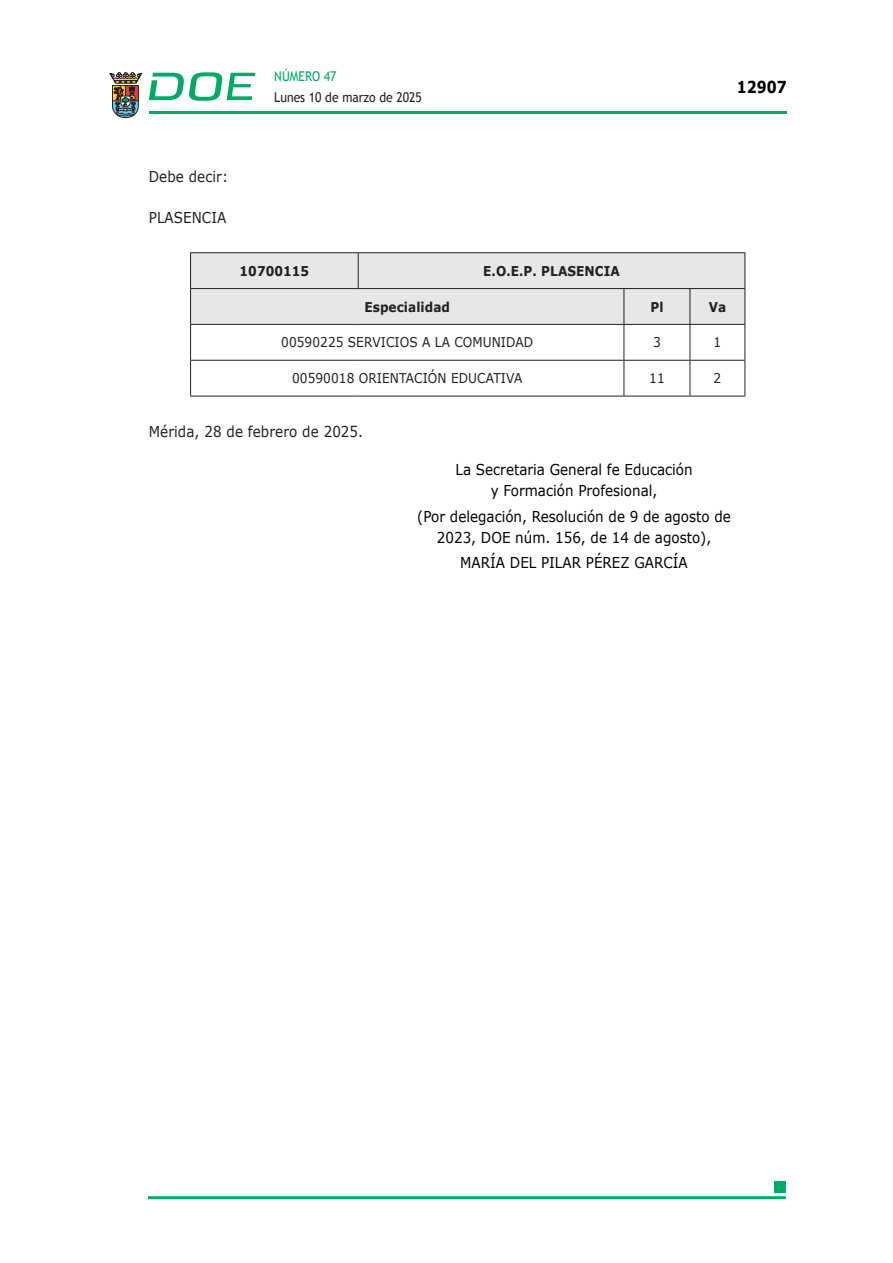
<style>
.page{position:relative;width:893px;height:1263px;background:#fff}
.page>*{position:absolute;margin:0;border:0;box-sizing:border-box;transform-origin:0 0}
.t1{font:700 16.5px "Verdana";color:#000;scale:.85 1}
.F_NORMA{font:15px/21px "Verdana";color:#000;text-align:center;scale:.9 1}
.F_CARGO{font:15px/21px "Verdana";color:#000;text-align:center;scale:.9 1}
.F_FECHA{font:15px "Verdana";letter-spacing:.005em;color:#231f20;scale:.9 1}
.FIRMANTE_UNICO{font:15px "Verdana";color:#000;scale:.9 1}
.CUERPO_DE_TEXTO{font:15px "Verdana";letter-spacing:.005em;color:#231f20;scale:.9 1}
.CUERPO_DE_TEXTO_TABL{font:13.5px "Verdana";letter-spacing:.005em;color:#231f20;scale:.9 1}
.TABLATITULO{font:700 13.5px "Verdana";letter-spacing:.005em;color:#231f20;scale:.9 1}
.t2{font:13.5px "Trebuchet MS";color:#231f20;scale:.9 1}
.t3{font:13.5px "Trebuchet MS";color:#00ab67;scale:.9 1}
</style>
<div class="page">
<hr style="left:149px;top:111px;width:638px;height:3px;background:#00ab66">
<svg style="left:109px;top:72px;width:33px;height:46px"></svg>
<svg style="left:149px;top:72px;width:106px;height:29px"></svg>
<hr style="left:148px;top:1196px;width:638px;height:3px;background:#00ab66">
<div style="left:775px;top:1181px;width:11px;height:11px;background:#00ab66"></div>
<div style="left:191px;top:253px;width:554px;height:71px;background:#e6e7e9"></div>
<hr style="left:190px;top:252px;width:168px;height:1px;background:#231f20">
<hr style="left:190px;top:253px;width:1px;height:35px;background:#231f20">
<hr style="left:358px;top:252px;width:266px;height:1px;background:#231f20">
<hr style="left:358px;top:253px;width:1px;height:35px;background:#231f20">
<hr style="left:624px;top:252px;width:66px;height:1px;background:#231f20">
<hr style="left:690px;top:252px;width:55px;height:1px;background:#231f20">
<hr style="left:745px;top:253px;width:1px;height:35px;background:#231f20">
<hr style="left:190px;top:288px;width:168px;height:1px;background:#231f20">
<hr style="left:190px;top:289px;width:1px;height:35px;background:#231f20">
<hr style="left:358px;top:288px;width:266px;height:1px;background:#231f20">
<hr style="left:624px;top:288px;width:66px;height:1px;background:#231f20">
<hr style="left:624px;top:289px;width:1px;height:35px;background:#231f20">
<hr style="left:690px;top:288px;width:55px;height:1px;background:#231f20">
<hr style="left:690px;top:289px;width:1px;height:35px;background:#231f20">
<hr style="left:745px;top:289px;width:1px;height:35px;background:#231f20">
<hr style="left:190px;top:324px;width:168px;height:1px;background:#231f20">
<hr style="left:190px;top:325px;width:1px;height:35px;background:#231f20">
<hr style="left:358px;top:324px;width:266px;height:1px;background:#231f20">
<hr style="left:624px;top:324px;width:66px;height:1px;background:#231f20">
<hr style="left:624px;top:325px;width:1px;height:35px;background:#231f20">
<hr style="left:690px;top:324px;width:55px;height:1px;background:#231f20">
<hr style="left:690px;top:325px;width:1px;height:35px;background:#231f20">
<hr style="left:745px;top:325px;width:1px;height:35px;background:#231f20">
<hr style="left:190px;top:360px;width:168px;height:1px;background:#231f20">
<hr style="left:190px;top:361px;width:1px;height:35px;background:#231f20">
<hr style="left:358px;top:360px;width:266px;height:1px;background:#231f20">
<hr style="left:624px;top:360px;width:66px;height:1px;background:#231f20">
<hr style="left:624px;top:361px;width:1px;height:35px;background:#231f20">
<hr style="left:690px;top:360px;width:55px;height:1px;background:#231f20">
<hr style="left:690px;top:361px;width:1px;height:35px;background:#231f20">
<hr style="left:745px;top:361px;width:1px;height:35px;background:#231f20">
<hr style="left:190px;top:396px;width:168px;height:1px;background:#231f20">
<hr style="left:358px;top:396px;width:266px;height:1px;background:#231f20">
<hr style="left:624px;top:396px;width:66px;height:1px;background:#231f20">
<hr style="left:690px;top:396px;width:55px;height:1px;background:#231f20">
<p class="t3" style="left:274px;top:68px;width:71px">NÚMERO 47</p>
<p class="t2" style="left:274px;top:89px;width:166px">Lunes 10 de marzo de 2025</p>
<p class="t1" style="left:737px;top:75px;width:60px">12907</p>
<p class="CUERPO_DE_TEXTO" style="left:149px;top:167px;width:90px">Debe decir:</p>
<p class="CUERPO_DE_TEXTO" style="left:149px;top:208px;width:88px">PLASENCIA</p>
<p class="TABLATITULO" style="left:240px;top:261px;width:79px">10700115</p>
<p class="TABLATITULO" style="left:483px;top:261px;width:153px">E.O.E.P. PLASENCIA</p>
<p class="TABLATITULO" style="left:364px;top:297px;width:97px">Especialidad</p>
<p class="TABLATITULO" style="left:650px;top:297px;width:16px">Pl</p>
<p class="TABLATITULO" style="left:709px;top:297px;width:21px">Va</p>
<p class="CUERPO_DE_TEXTO_TABL" style="left:281px;top:334px;width:281px">00590225 SERVICIOS A LA COMUNIDAD</p>
<p class="CUERPO_DE_TEXTO_TABL" style="left:653px;top:334px;width:10px">3</p>
<p class="CUERPO_DE_TEXTO_TABL" style="left:714px;top:334px;width:10px">1</p>
<p class="CUERPO_DE_TEXTO_TABL" style="left:292px;top:370px;width:257px">00590018 ORIENTACIÓN EDUCATIVA</p>
<p class="CUERPO_DE_TEXTO_TABL" style="left:649px;top:370px;width:19px">11</p>
<p class="CUERPO_DE_TEXTO_TABL" style="left:714px;top:370px;width:10px">2</p>
<p class="F_FECHA" style="left:149px;top:422px;width:240px">Mérida, 28 de febrero de 2025.</p>
<p class="F_CARGO" style="left:455px;top:460px;width:265px">La Secretaria General fe Educación y Formación Profesional,</p>
<p class="F_NORMA" style="left:417px;top:506px;width:350px">(Por delegación, Resolución de 9 de agosto de<br>2023, DOE núm. 156, de 14 de agosto),</p>
<p class="FIRMANTE_UNICO" style="left:460px;top:553px;width:254px">MARÍA DEL PILAR PÉREZ GARCÍA</p>
</div>
